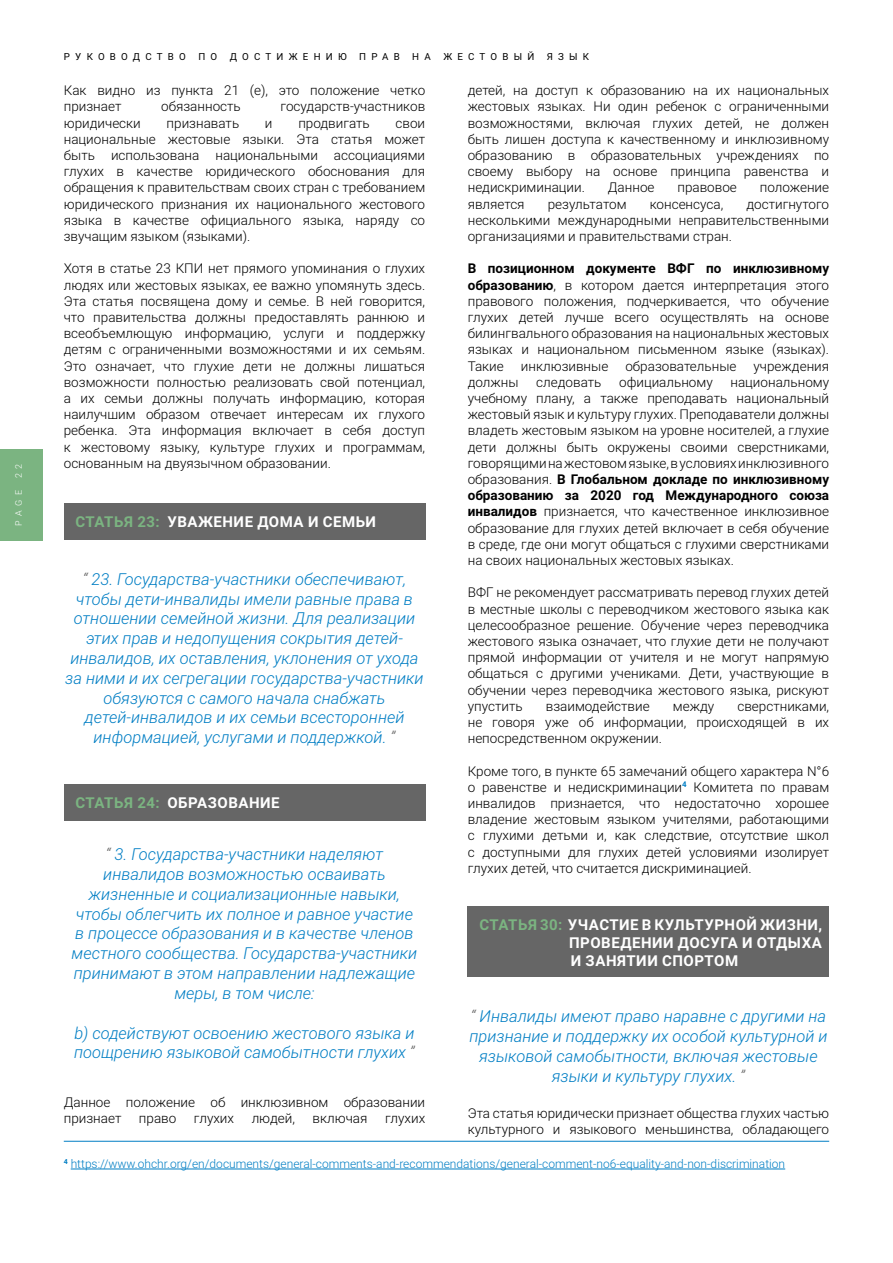
<style>
.page{position:relative;width:893px;height:1263px;background:#fff}
.page>*{position:absolute;margin:0;border:0;box-sizing:border-box;transform-origin:0 0}
.t1{font:italic 300 16.5px/19.8px "Roboto";color:#007ec4;text-align:center}
.t2{font:700 15px/18px "Roboto";letter-spacing:.035em;color:#fff;text-align:justify}
.t3{font:300 13.5px/16.2px "Roboto";color:#000;text-align:justify}
.t4{font:300 12px "Roboto";color:#007ec4}
.t5{font:9.75px "Roboto";letter-spacing:.535em;color:#000}
.t6{font:300 9px "Roboto";color:#fff}
.s1{font-weight:700}
.s2{color:#7bb481}
.s3{color:#666}
</style>
<div class="page">
<div style="left:0;top:449px;width:43px;height:91px;background:#7bb481"></div>
<hr style="left:64px;top:1141px;width:765px;height:1px;background:#007ec4">
<hr style="left:71px;top:1169px;width:714px;height:1px;background:#007ec4">
<div style="left:468px;top:906px;width:361px;height:71px;background:#666"></div>
<div style="left:64px;top:784px;width:361px;height:37px;background:#666"></div>
<div style="left:64px;top:503px;width:361px;height:36px;background:#666"></div>
<p class="t6" style="left:12px;top:478px;width:16px;rotate:-90deg">2 2</p>
<p class="t6" style="left:12px;top:526px;width:38px;rotate:-90deg">PAGE</p>
<p class="t5" style="left:64px;top:50px;width:123px">РУКОВОДСТВО</p>
<p class="t5" style="left:198px;top:50px;width:20px">П О</p>
<p class="t5" style="left:230px;top:50px;width:118px">ДОСТИЖЕНИЮ</p>
<p class="t5" style="left:359px;top:50px;width:42px">ПРАВ</p>
<p class="t5" style="left:412px;top:50px;width:20px">Н А</p>
<p class="t5" style="left:443px;top:50px;width:92px">ЖЕСТОВЫЙ</p>
<p class="t5" style="left:547px;top:50px;width:44px">ЯЗЫК</p>
<p class="t3" style="left:64px;top:82px;width:363px">Как видно из пункта 21 (e), это положение четко признает</p>
<p class="t3" style="left:468px;top:82px;width:363px">детей, на доступ к образованию на их национальных жестовых языках. Ни один ребенок с ограниченными возможностями, включая глухих детей, не должен быть лишен доступа к качественному и инклюзивному образованию в образовательных учреждениях по своему выбору на основе принципа равенства и недискриминации.</p>
<p class="t3" style="left:161px;top:98px;width:81px">обязанность</p>
<p class="t3" style="left:281px;top:98px;width:146px">государств-участников</p>
<p class="t3" style="left:64px;top:114px;width:363px;text-indent:332px">свои национальные жестовые языки. Эта статья может быть использована национальными ассоциациями глухих в качестве юридического обоснования для обращения к правительствам своих стран с требованием юридического признания их национального жестового языка в качестве официального языка, наряду со звучащим языком (языками).</p>
<p class="t3" style="left:64px;top:260px;width:363px">Хотя в статье 23 КПИ нет прямого упоминания о глухих людях или жестовых языках, ее важно упомянуть здесь.<br>Эта статья посвящена дому и семье. В ней говорится, что правительства должны предоставлять раннюю и всеобъемлющую информацию, услуги и поддержку детям с ограниченными возможностями и их семьям.<br>Это означает, что глухие дети не должны лишаться возможности полностью реализовать свой потенциал, а их семьи должны получать информацию, которая наилучшим образом отвечает интересам их глухого ребенка. Эта информация включает в себя доступ к жестовому языку, культуре глухих и программам, основанным на двуязычном образовании.</p>
<p class="t3" style="left:64px;top:114px;width:79px">юридически</p>
<p class="t3" style="left:167px;top:114px;width:74px">признавать</p>
<p class="t3" style="left:265px;top:114px;width:9px">и</p>
<p class="t3" style="left:298px;top:114px;width:73px">продвигать</p>
<p class="t3" style="left:608px;top:179px;width:48px">Данное</p>
<p class="t3" style="left:677px;top:179px;width:61px">правовое</p>
<p class="t3" style="left:760px;top:179px;width:71px">положение</p>
<p class="t3" style="left:468px;top:195px;width:363px;text-indent:279px">достигнутого несколькими международными неправительственными организациями и правительствами стран.</p>
<p class="t3" style="left:468px;top:260px;width:363px"><span class="s1">В позиционном документе ВФГ по инклюзивному образованию</span>, в котором дается интерпретация этого правового положения, подчеркивается, что обучение глухих детей лучше всего осуществлять на основе билингвального образования на национальных жестовых языках и национальном письменном языке (языках).<br>Такие</p>
<p class="t3" style="left:468px;top:195px;width:58px">является</p>
<p class="t3" style="left:548px;top:195px;width:80px">результатом</p>
<p class="t3" style="left:650px;top:195px;width:75px">консенсуса,</p>
<p class="t3" style="left:521px;top:357px;width:89px">инклюзивные</p>
<p class="t3" style="left:625px;top:357px;width:113px">образовательные</p>
<p class="t3" style="left:753px;top:357px;width:77px">учреждения</p>
<p class="t3" style="left:468px;top:373px;width:52px">должны</p>
<p class="t3" style="left:536px;top:373px;width:67px">следовать</p>
<p class="t3" style="left:619px;top:373px;width:95px">официальному</p>
<p class="t3" style="left:468px;top:373px;width:363px;text-indent:263px">национальному учебному плану, а также преподавать национальный жестовый язык и культуру глухих. Преподаватели должны владеть жестовым языком на уровне носителей, а глухие дети должны быть окружены своими сверстниками, говорящими на жестовом языке, в условиях инклюзивного образования. <span class="s1">В Глобальном докладе по инклюзивному образованию за 2020 год Международного союза инвалидов</span> признается, что качественное инклюзивное образование для глухих детей включает в себя обучение в среде, где они могут общаться с глухими сверстниками на своих национальных жестовых языках.</p>
<p class="t3" style="left:468px;top:584px;width:363px">ВФГ не рекомендует рассматривать перевод глухих детей в местные школы с переводчиком жестового языка как целесообразное решение. Обучение через переводчика жестового языка означает, что глухие дети не получают прямой информации от учителя и не могут напрямую общаться с другими учениками. Дети, участвующие в обучении через переводчика жестового языка, рискуют упустить</p>
<p class="t2" style="left:76px;top:512px;width:302px"><span class="s2">СТАТЬЯ 23:</span> УВАЖЕНИЕ ДОМА И СЕМЬИ</p>
<p class="t1" style="left:65px;top:568px;width:360px"><span class="s3">“</span> 23. Государства-участники обеспечивают, чтобы дети-инвалиды имели равные права в отношении семейной жизни. Для реализации этих прав и недопущения сокрытия детей&shy;инвалидов, их оставления, уклонения от ухода за ними и их сегрегации государства-участники обязуются с самого начала снабжать детей-инвалидов и их семьи всесторонней информацией, услугами и поддержкой. <span class="s3">”</span></p>
<p class="t3" style="left:546px;top:697px;width:105px">взаимодействие</p>
<p class="t3" style="left:673px;top:697px;width:43px">между</p>
<p class="t3" style="left:468px;top:697px;width:363px;text-indent:270px">сверстниками, не говоря уже об информации, происходящей в их непосредственном окружении.</p>
<p class="t3" style="left:468px;top:762px;width:363px">Кроме того, в пункте 65 замечаний общего характера N°6 о равенстве и недискриминации<sup>4</sup> Комитета по правам инвалидов признается, что недостаточно хорошее владение жестовым языком учителями, работающими с глухими детьми и, как следствие, отсутствие школ с доступными для глухих детей условиями изолирует глухих детей, что считается дискриминацией.</p>
<p class="t2" style="left:76px;top:793px;width:206px"><span class="s2">СТАТЬЯ 24:</span> ОБРАЗОВАНИЕ</p>
<p class="t1" style="left:72px;top:844px;width:347px"><span class="s3">“</span> 3. Государства-участники наделяют инвалидов возможностью осваивать жизненные и социализационные навыки, чтобы облегчить их полное и равное участие в процессе образования и в качестве членов местного сообщества. Государства-участники принимают в этом направлении надлежащие меры, в том числе:</p>
<p class="t1" style="left:74px;top:1022px;width:342px;text-align:left">b) содействуют освоению жестового языка и поощрению языковой самобытности глухих <span class="s3">”</span></p>
<p class="t3" style="left:64px;top:1093px;width:363px">Данное положение об инклюзивном образовании признает</p>
<p class="t2" style="left:569px;top:915px;width:254px;text-indent:-90px"><span class="s2">СТАТЬЯ 30:</span> УЧАСТИЕ В КУЛЬТУРНОЙ ЖИЗНИ, ПРОВЕДЕНИИ ДОСУГА И ОТДЫХА И ЗАНЯТИИ СПОРТОМ</p>
<p class="t1" style="left:469px;top:1006px;width:360px"><span class="s3">“</span> Инвалиды имеют право наравне с другими на признание и поддержку их особой культурной и языковой самобытности, включая жестовые языки и культуру глухих. <span class="s3">”</span></p>
<p class="t3" style="left:468px;top:1104px;width:363px">Эта статья юридически признает общества глухих частью культурного и языкового меньшинства, обладающего</p>
<p class="t4" style="left:64px;top:1155px;width:723px"><sup>4</sup> https://www.ohchr.org/en/documents/general-comments-and-recommendations/general-comment-no6-equality-and-non-discrimination</p>
<p class="t3" style="left:139px;top:1110px;width:39px">право</p>
<p class="t3" style="left:194px;top:1110px;width:42px">глухих</p>
<p class="t3" style="left:252px;top:1110px;width:45px">людей,</p>
<p class="t3" style="left:313px;top:1110px;width:56px">включая</p>
<p class="t3" style="left:385px;top:1110px;width:42px">глухих</p>
</div>
